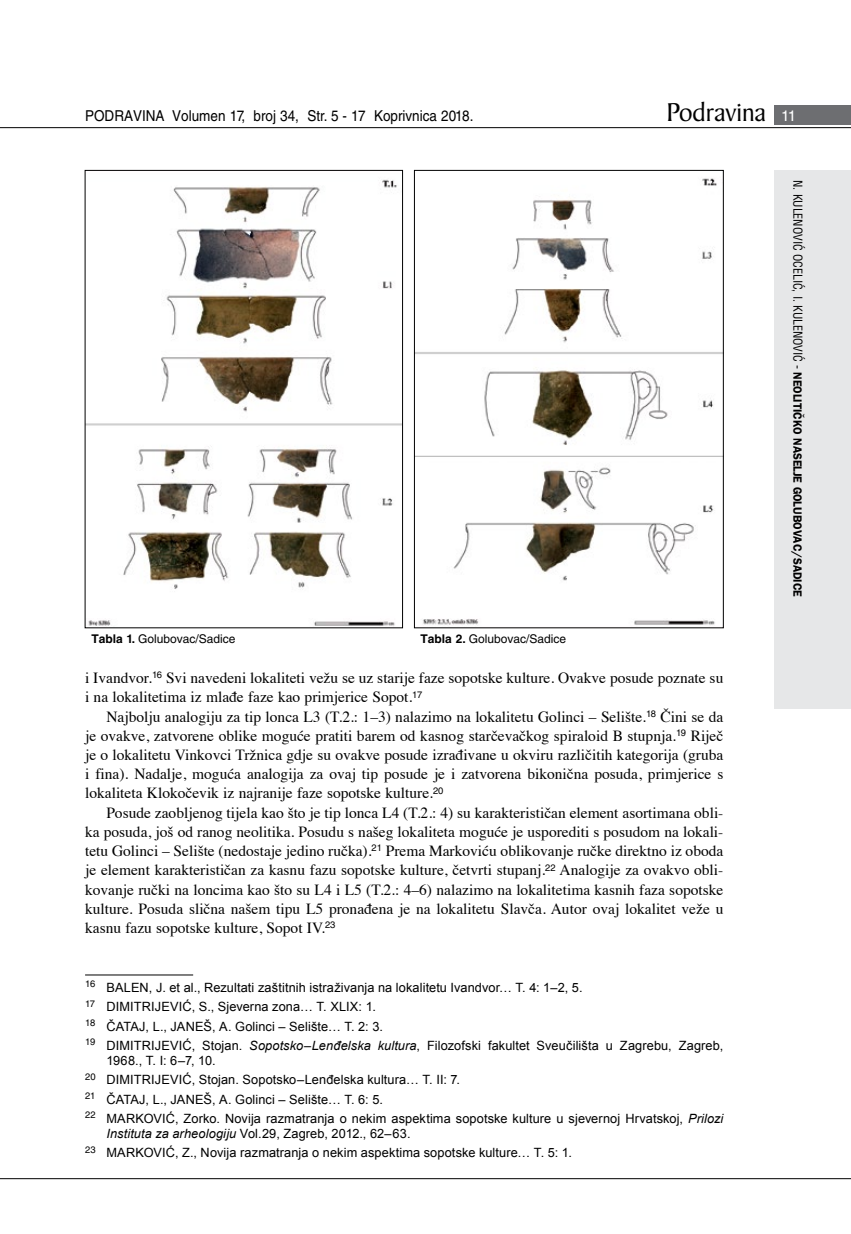
<style>
.page{position:relative;width:851px;height:1234px;background:#fff}
.page>*{position:absolute;margin:0;border:0;box-sizing:border-box;transform-origin:0 0}
.t1{font:27.6px "Baker Signet BT";color:#000}
.t2{font:15.45px/19.2px "Times";color:#000;text-align:justify}
.t3{font:15px "Helvetica LT Skin 29";color:#000;scale:.9 1}
.t4{font:12.75px/19.2px "Arial";letter-spacing:.01em;color:#000}
.t5{font:600 12px "ITC Franklin Gothic Skin 29";letter-spacing:-.005em;color:#000;scale:.95 1}
.t6{font:12px "Helvetica LT Skin 29";color:#000}
.s1{font-family:"Helvetica LT Skin 29";font-size:15px;color:#fff}
.s2{font-weight:700}
.s3{font-style:italic}
.s4{font-family:"Helvetica LT Skin 29";font-weight:400;font-stretch:condensed}
</style>
<div class="page">
<div style="left:774px;top:170px;width:76px;height:538px;background:#e6e7e8"></div>
<div style="left:774px;top:105px;width:76px;height:19px;background:#6d6e71"></div>
<hr style="left:0;top:127px;width:850px;height:1px;background:#000">
<hr style="left:0;top:1177px;width:850px;height:1px;background:#000">
<hr style="left:85px;top:974px;width:108px;height:1px;background:#000">
<img style="left:87px;top:179px;width:313px;height:447px">
<img style="left:416px;top:178px;width:305px;height:447px">
<div style="left:414px;top:170px;width:309px;height:458px;border:1px solid #000"></div>
<p class="t3" style="left:85px;top:107px;width:433px">PODRAVINA Volumen 17, broj 34, Str. 5 - 17 Koprivnica 2018.</p>
<h1 class="t1" style="left:666px;top:95px;width:131px">Podravina <span class="s1">11</span></h1>
<p class="t6" style="left:91px;top:631px;width:145px"><span class="s2">Tabla 1.</span> Golubovac/Sadice</p>
<p class="t6" style="left:420px;top:631px;width:147px"><span class="s2">Tabla 2.</span> Golubovac/Sadice</p>
<p class="t2" style="left:85px;top:667px;width:639px">i Ivandvor.<sup>16</sup> Svi navedeni lokaliteti vežu se uz starije faze sopotske kulture. Ovakve posude poznate su i na lokalitetima iz mlađe faze kao primjerice Sopot.<sup>17</sup></p>
<p class="t2" style="left:85px;top:705px;width:639px;text-indent:21px">Najbolju analogiju za tip lonca L3 (T.2.: 1–3) nalazimo na lokalitetu Golinci – Selište.<sup>18</sup> Čini se da je ovakve, zatvorene oblike moguće pratiti barem od kasnog starčevačkog spiraloid B stupnja.<sup>19</sup> Riječ je o lokalitetu Vinkovci Tržnica gdje su ovakve posude izrađivane u okviru različitih kategorija (gruba i fina). Nadalje, moguća analogija za ovaj tip posude je i zatvorena bikonična posuda, primjerice s lokaliteta Klokočevik iz najranije faze sopotske kulture.<sup>20</sup></p>
<p class="t2" style="left:85px;top:801px;width:639px;text-indent:21px">Posude zaobljenog tijela kao što je tip lonca L4 (T.2.: 4) su karakterističan element asortimana obli&shy;ka posuda, još od ranog neolitika. Posudu s našeg lokaliteta moguće je usporediti s posudom na lokali&shy;tetu Golinci – Selište (nedostaje jedino ručka).<sup>21</sup> Prema Markoviću oblikovanje ručke direktno iz oboda je element karakterističan za kasnu fazu sopotske kulture, četvrti stupanj.<sup>22</sup> Analogije za ovakvo obli&shy;kovanje ručki na loncima kao što su L4 i L5 (T.2.: 4–6) nalazimo na lokalitetima kasnih faza sopotske kulture. Posuda slična našem tipu L5 pronađena je na lokalitetu Slavča. Autor ovaj lokalitet veže u kasnu fazu sopotske kulture, Sopot IV.<sup>23</sup></p>
<p class="t4" style="left:85px;top:977px;width:639px"><sup>16</sup> BALEN, J. et al., Rezultati zaštitnih istraživanja na lokalitetu Ivandvor… T. 4: 1–2, 5.<br><sup>17</sup> DIMITRIJEVIĆ, S., Sjeverna zona… T. XLIX: 1.<br><sup>18</sup> ČATAJ, L., JANEŠ, A. Golinci – Selište… T. 2: 3.<br><sup>19</sup> DIMITRIJEVIĆ, Stojan. <span class="s3">Sopotsko–Lenđelska kultura</span>, Filozofski fakultet Sveučilišta u Zagrebu, Zagreb,</p>
<p class="t4" style="left:85px;top:1050px;width:639px;text-indent:21px">1968., T. I: 6–7, 10.<br><sup>20</sup> DIMITRIJEVIĆ, Stojan. Sopotsko–Lenđelska kultura… T. II: 7.<br><sup>21</sup> ČATAJ, L., JANEŠ, A. Golinci – Selište… T. 6: 5.<br><sup>22</sup> MARKOVIĆ, Zorko. Novija razmatranja o nekim aspektima sopotske kulture u sjevernoj Hrvatskoj, <span class="s3">Prilozi</span></p>
<p class="t4" style="left:85px;top:1123px;width:488px;text-indent:21px"><span class="s3">Instituta za arheologiju</span> Vol.29, Zagreb, 2012., 62–63.<br><sup>23</sup> MARKOVIĆ, Z., Novija razmatranja o nekim aspektima sopotske kulture… T. 5: 1.</p>
<p class="t5" style="left:804px;top:180px;width:440px;rotate:90deg"><span class="s4">N. KULENOVIĆ OCELIĆ, I. KULENOVIĆ -</span> NEOLITIČKO NASELJE GOLUBOVAC/SADICE</p>
</div>
